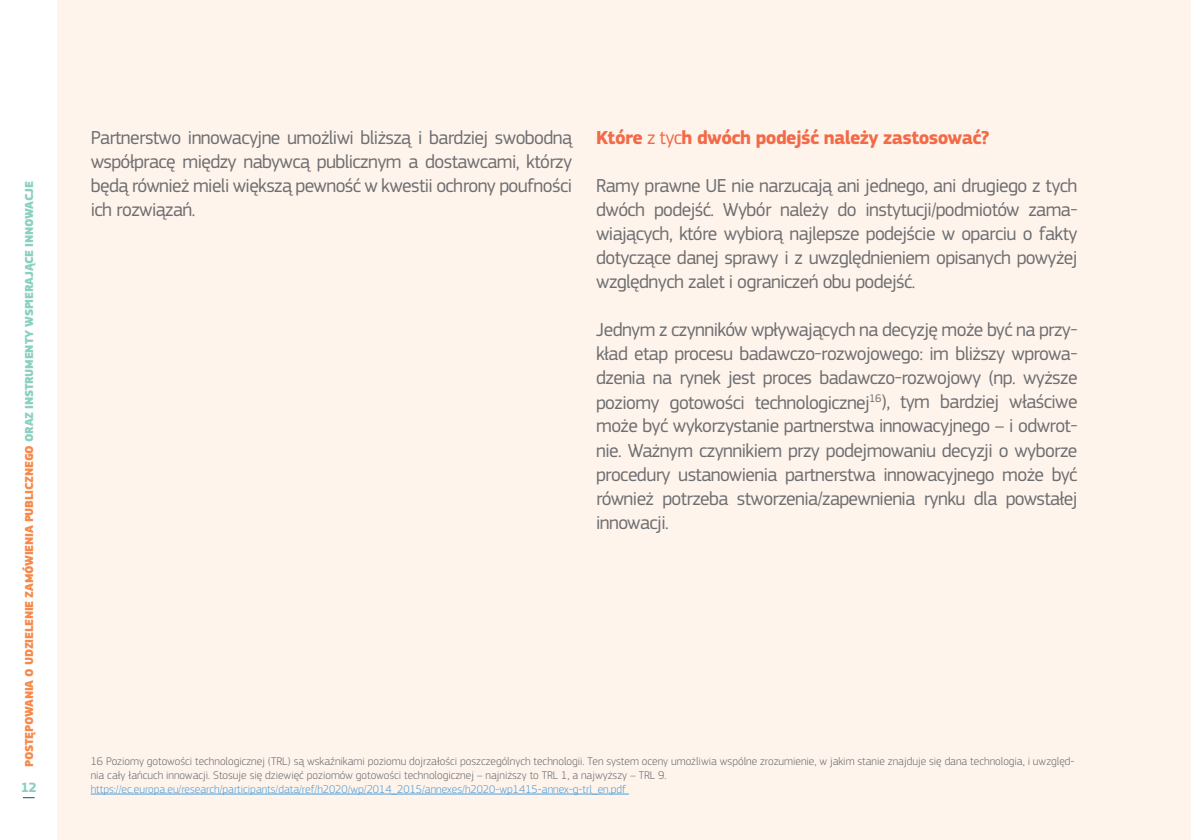
<style>
.page{position:relative;width:1191px;height:840px;background:#fff}
.page>*{position:absolute;margin:0;border:0;box-sizing:border-box;transform-origin:0 0}
.t1{font:19.6px/24px "EC Square Sans Pro";letter-spacing:-.03em;color:#6d6e71;text-align:justify}
.t2{font:700 19.6px "EC Square Sans Pro";letter-spacing:-.03em;color:#f26a47}
.t3{font:700 14px "EC Square Sans Pro";color:#8bd0c0}
.t4{font:900 12px "EC Square Sans Pro Extra";letter-spacing:-.02em;color:#f68a4c}
.t5{font:300 11.6px/13.8px "EC Square Sans Pro";color:#6d6e71}
.t6{font:300 11.6px "EC Square Sans Pro";color:#4e9dd6}
.s1{color:#8bd0c0}
.s2{font-weight:400}
</style>
<div class="page">
<div style="left:57px;top:0;width:1134px;height:839px;background:#fff4ec"></div>
<hr style="left:91px;top:793px;width:538px;height:1px;background:#4e9dd6">
<p class="t4" style="left:22px;top:766px;width:587px;rotate:-90deg">POSTĘPOWANIA O UDZIELENIE ZAMÓWIENIA PUBLICZNEGO <span class="s1">ORAZ INSTRUMENTY WSPIERAJĄCE INNOWACJE</span></p>
<p class="t3" style="left:21px;top:778px;width:18px">12</p>
<p class="t1" style="left:91px;top:126px;width:483px">Partnerstwo innowacyjne umożliwi bliższą i bardziej swobodną współpracę między nabywcą publicznym a dostawcami, którzy będą również mieli większą pewność w kwestii ochrony poufności ich rozwiązań.</p>
<p class="t2" style="left:596px;top:126px;width:395px">Które <span class="s2">z tyc</span>h dwóch podejść należy zastosować?</p>
<p class="t1" style="left:596px;top:174px;width:483px">Ramy prawne UE nie narzucają ani jednego, ani drugiego z tych dwóch podejść. Wybór należy do instytucji/podmiotów zama&shy;wiających, które wybiorą najlepsze podejście w oparciu o fakty dotyczące danej sprawy i z uwzględnieniem opisanych powyżej względnych zalet i ograniczeń obu podejść.</p>
<p class="t1" style="left:596px;top:318px;width:483px">Jednym z czynników wpływających na decyzję może być na przy&shy;kład etap procesu badawczo-rozwojowego: im bliższy wprowa&shy;dzenia na rynek jest proces badawczo-rozwojowy (np. wyższe poziomy gotowości technologicznej<sup>16</sup>), tym bardziej właściwe może być wykorzystanie partnerstwa innowacyjnego – i odwrot&shy;nie. Ważnym czynnikiem przy podejmowaniu decyzji o wyborze procedury ustanowienia partnerstwa innowacyjnego może być również potrzeba stworzenia/zapewnienia rynku dla powstałej innowacji.</p>
<p class="t5" style="left:91px;top:754px;width:985px">16 Poziomy gotowości technologicznej (TRL) są wskaźnikami poziomu dojrzałości poszczególnych technologii. Ten system oceny umożliwia wspólne zrozumienie, w jakim stanie znajduje się dana technologia, i uwzględ&shy;nia cały łańcuch innowacji. Stosuje się dziewięć poziomów gotowości technologicznej – najniższy to TRL 1, a najwyższy – TRL 9.</p>
<p class="t6" style="left:91px;top:781px;width:537px">https://ec.europa.eu/research/participants/data/ref/h2020/wp/2014_2015/annexes/h2020-wp1415-annex-g-trl_en.pdf</p>
</div>
